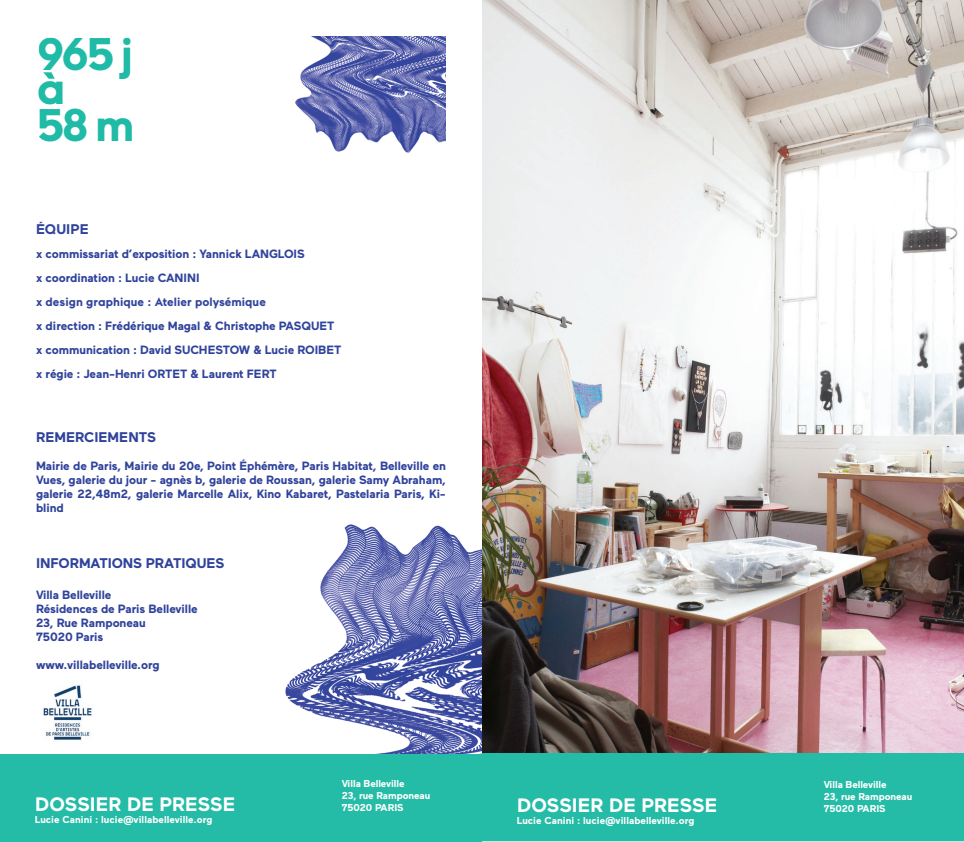
<style>
.page{position:relative;width:964px;height:842px;background:#fff}
.page>*{position:absolute;margin:0;border:0;box-sizing:border-box;transform-origin:0 0}
.t1{font:700 45.6px/35.3px "Maax";color:#1fbba6}
.t2{font:700 19.4px "Maax";color:#fff}
.t3{font:700 14px "Maax";letter-spacing:-.01em;color:#30439b}
.t4{font:700 14px "Maax";color:#31449c}
.t5{font:700 12px/14px "Maax";letter-spacing:-.01em;color:#30439b}
.t6{font:700 10px/12px "Maax";color:#fff}
.s1{color:#31449c}
</style>
<div class="page">
<svg style="left:43px;top:72px;width:12px;height:7px"></svg>
<img style="left:295px;top:36px;width:151px;height:117px">
<img style="left:285px;top:524px;width:197px;height:230px">
<div style="left:0;top:754px;width:481px;height:87px;background:#24bca6"></div>
<div style="left:0;top:754px;width:482px;height:88px;border:1px solid #24bca6"></div>
<img style="left:43px;top:685px;width:49px;height:56px">
<img style="left:482px;top:0;width:482px;height:753px">
<div style="left:482px;top:754px;width:481px;height:87px;background:#24bca6"></div>
<div style="left:482px;top:753px;width:482px;height:88px;border:1px solid #24bca6"></div>
<h1 class="t1" style="left:37px;top:37px;width:99px">965 j à<br>58 m</h1>
<p class="t4" style="left:36px;top:221px;width:54px">ÉQUIPE</p>
<p class="t5" style="left:36px;top:242px;width:307px;line-height:24px"><span class="s1">x</span> commissariat d’exposition : Yannick LANGLOIS<br><span class="s1">x</span> coordination : Lucie CANINI<br><span class="s1">x design graphique : Atelier polysémique<br>x</span> direction : Frédérique Magal &amp; Christophe PASQUET <span class="s1">x</span> communication : David SUCHESTOW &amp; Lucie ROIBET <span class="s1">x</span> régie : Jean-Henri ORTET &amp; Laurent FERT</p>
<p class="t3" style="left:36px;top:430px;width:122px">REMERCIEMENTS</p>
<p class="t5" style="left:36px;top:459px;width:411px;text-align:justify">Mairie de Paris, Mairie du 20e, Point Éphémère, Paris Habitat, Belleville en Vues, galerie du jour - agnès b, galerie de Roussan, galerie Samy Abraham, galerie 22,48m2, galerie Marcelle Alix, Kino Kabaret, Pastelaria Paris, Ki&shy;blind</p>
<p class="t3" style="left:36px;top:556px;width:190px">INFORMATIONS PRATIQUES</p>
<p class="t5" style="left:36px;top:588px;width:163px">Villa Belleville<br>Résidences de Paris Belleville<br>23, Rue Ramponeau<br>75020 Paris</p>
<p class="t5" style="left:36px;top:658px;width:125px">www.villabelleville.org</p>
<h2 class="t2" style="left:35px;top:794px;width:202px">DOSSIER DE PRESSE</h2>
<p class="t6" style="left:35px;top:814px;width:179px">Lucie Canini : lucie@villabelleville.org</p>
<p class="t6" style="left:342px;top:778px;width:90px">Villa Belleville<br>23, rue Ramponeau<br>75020 PARIS</p>
<h2 class="t2" style="left:517px;top:795px;width:202px">DOSSIER DE PRESSE</h2>
<p class="t6" style="left:517px;top:814px;width:179px">Lucie Canini : lucie@villabelleville.org</p>
<p class="t6" style="left:824px;top:779px;width:90px">Villa Belleville<br>23, rue Ramponeau<br>75020 PARIS</p>
</div>
